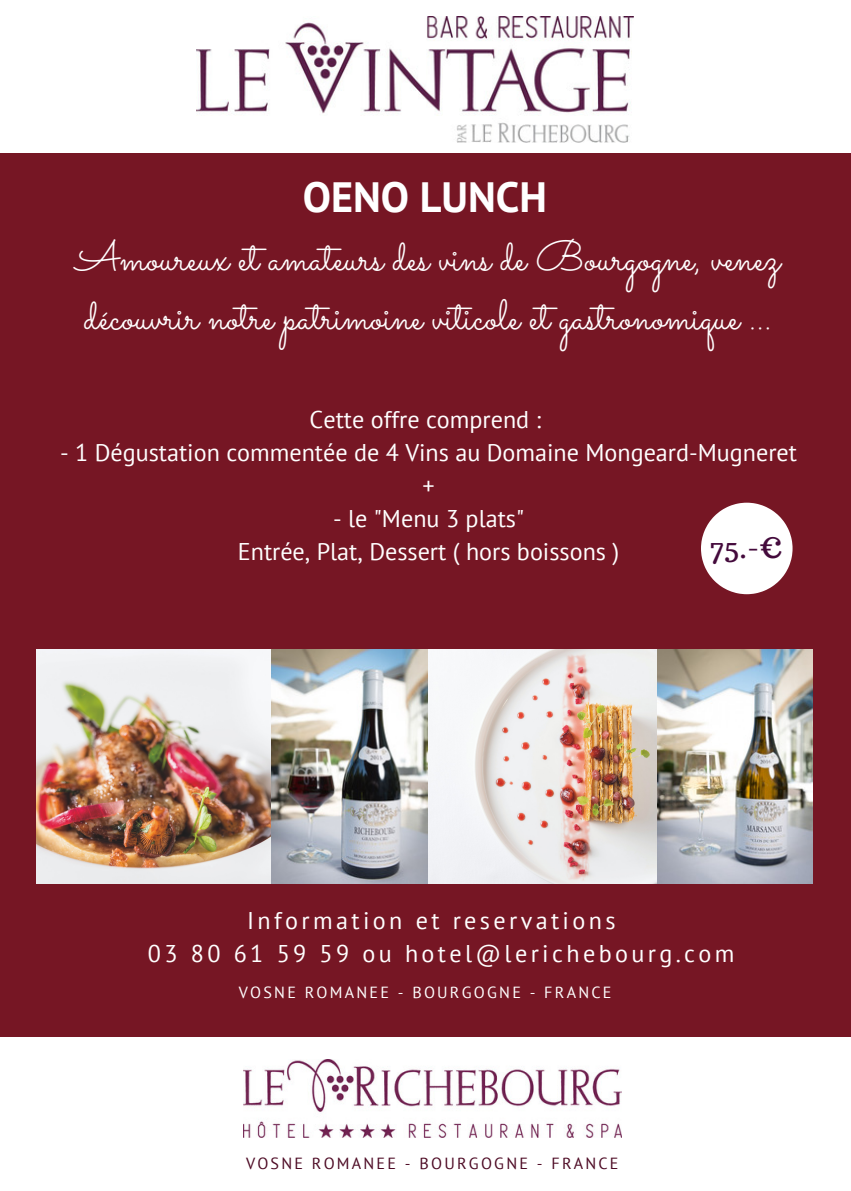
<style>
.page{position:relative;width:851px;height:1191px;background:#fff}
.page>*{position:absolute;margin:0;border:0;box-sizing:border-box;transform-origin:0 0}
.t1{font:42.2px/58.4px "Sacramento";color:#fff}
.t2{font:700 42.2px "PT Sans";color:#fff}
.t3{font:28.2px "Trocchi";color:#440a3c}
.t4{font:24.2px/33px "PT Sans";color:#fff;text-align:center}
.t5{font:24.2px/33px "PT Sans";letter-spacing:.14em;color:#fff}
.t6{font:16px "PT Sans";letter-spacing:.14em;color:#fff}
.t7{font:16px "PT Sans";letter-spacing:.14em;color:#4d0a24}
</style>
<div class="page">
<div style="left:0;top:153px;width:850px;height:1038px;background:#761624"></div>
<div style="left:0;top:1036px;width:850px;height:155px;background:#fff"></div>
<img style="left:196px;top:16px;width:437px;height:126px">
<img style="left:243px;top:1059px;width:378px;height:78px">
<svg style="left:701px;top:502px;width:91px;height:92px"></svg>
<img style="left:36px;top:650px;width:621px;height:234px">
<img style="left:657px;top:650px;width:155px;height:234px">
<h1 class="t2" style="left:303px;top:169px;width:246px">OENO LUNCH</h1>
<h1 class="t1" style="left:75px;top:226px;width:706px">Amoureux et amateurs des vins de Bourgogne, venez découvrir notre patrimoine viticole et gastronomique ...</h1>
<p class="t4" style="left:309px;top:402px;width:233px">Cette offre comprend :</p>
<p class="t4" style="left:60px;top:435px;width:738px">- 1 Dégustation commentée de 4 Vins au Domaine Mongeard-Mugneret +</p>
<p class="t4" style="left:238px;top:501px;width:383px">- le "Menu 3 plats"<br>Entrée, Plat, Dessert ( hors boissons )</p>
<p class="t3" style="left:709px;top:529px;width:74px">75.-€</p>
<p class="t5" style="left:148px;top:903px;width:588px;text-indent:99px">Information et reservations<br>03 80 61 59 59 ou hotel@lerichebourg.com</p>
<p class="t6" style="left:239px;top:981px;width:374px">VOSNE ROMANEE - BOURGOGNE - FRANCE</p>
<p class="t7" style="left:246px;top:1152px;width:374px">VOSNE ROMANEE - BOURGOGNE - FRANCE</p>
</div>
